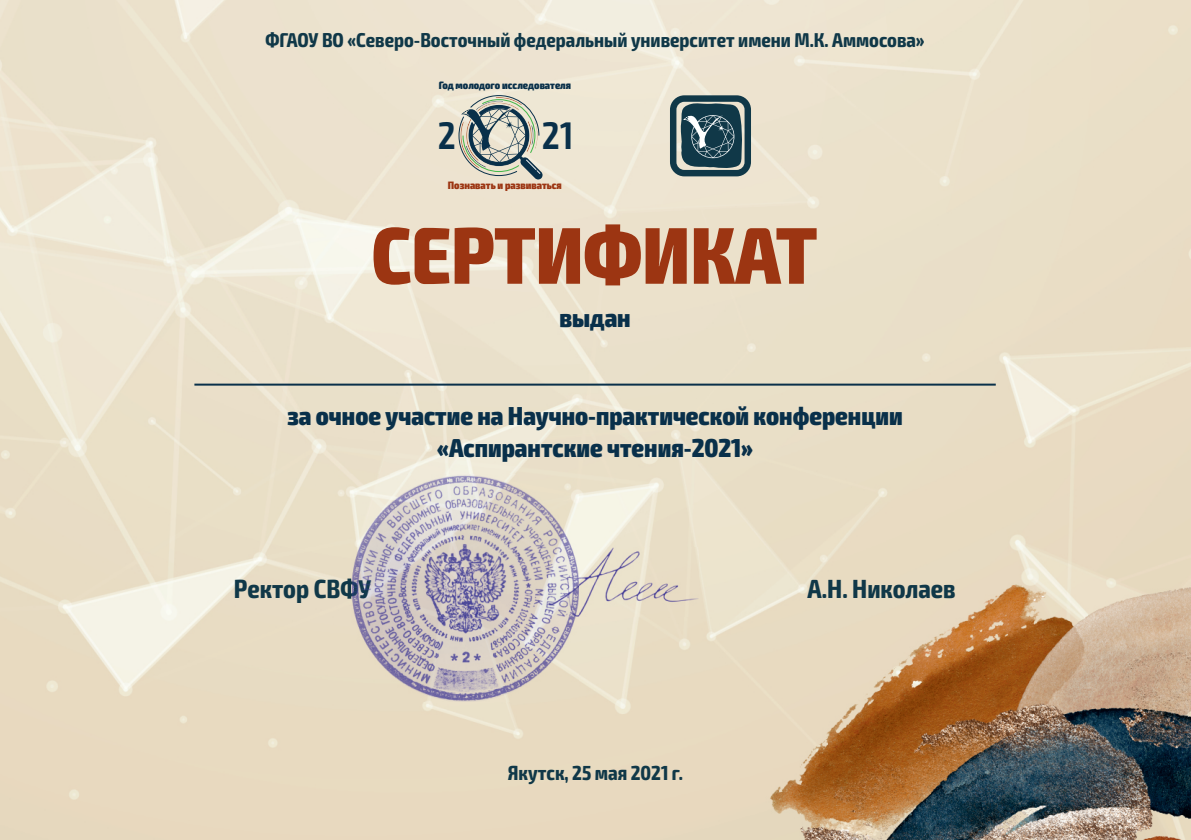
<style>
.page{position:relative;width:1191px;height:840px;background:#fff}
.page>*{position:absolute;margin:0;border:0;box-sizing:border-box;transform-origin:0 0}
.t1{font:800 condensed 80.4px "Exo 2";color:#9c3512}
.t2{font:600 condensed 38.4px "Exo 2";color:#09304a}
.t3{font:700 condensed 26.2px "Exo 2";color:#103848}
.t4{font:800 condensed 26px/31.2px "Exo 2";color:#09304a;text-align:center}
.t5{font:700 condensed 20.4px "Exo 2";color:#103848}
.t6{font:700 condensed 20px "Exo 2";color:#103848}
.t7{font:900 condensed 10.8px "Exo 2";color:#09304a}
.t8{font:900 condensed 10.8px "Exo 2";color:#9c3512}
</style>
<div class="page">
<img style="left:0;top:0;width:1190px;height:839px">
<svg style="left:458px;top:94px;width:85px;height:85px;background:#b1b6ab"></svg>
<svg style="left:670px;top:95px;width:81px;height:81px;background:#46636c"></svg>
<img style="left:578px;top:547px;width:120px;height:69px">
<img style="left:351px;top:474px;width:227px;height:227px">
<hr style="left:194px;top:383px;width:801px;height:2px;background:#09304a">
<p class="t6" style="left:265px;top:33px;width:661px">ФГАОУ ВО «Северо-Восточный федеральный университет имени М.К. Аммосова»</p>
<p class="t7" style="left:439px;top:81px;width:134px">Год молодого исследователя</p>
<h2 class="t2" style="left:438px;top:122px;width:19px">2</h2>
<h2 class="t2" style="left:542px;top:122px;width:33px">21</h2>
<p class="t8" style="left:448px;top:181px;width:115px">Познавать и развиваться</p>
<h1 class="t1" style="left:371px;top:227px;width:447px">СЕРТИФИКАТ</h1>
<p class="t4" style="left:559px;top:305px;width:73px">выдан</p>
<p class="t4" style="left:287px;top:403px;width:616px">за очное участие на Научно-практической конференции «Аспирантские чтения-2021»</p>
<p class="t3" style="left:234px;top:579px;width:139px">Ректор СВФУ</p>
<p class="t3" style="left:807px;top:579px;width:149px">А.Н. Николаев</p>
<p class="t5" style="left:507px;top:765px;width:177px">Якутск, 25 мая 2021 г.</p>
</div>
